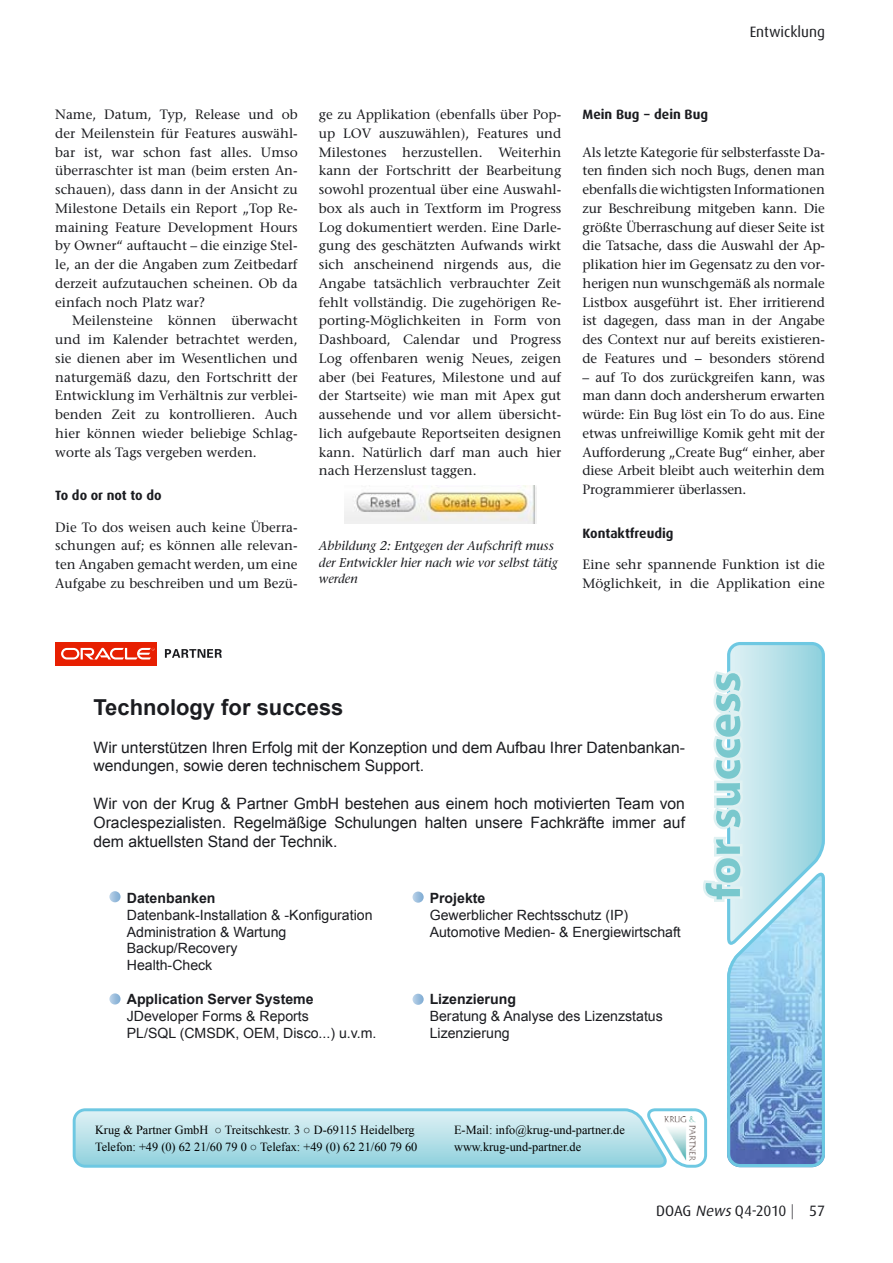
<style>
.page{position:relative;width:893px;height:1263px;background:#fff}
.page>*{position:absolute;margin:0;border:0;box-sizing:border-box;transform-origin:0 0}
.t1{font:700 21.9px "Arial";color:#1b1c20}
.t2{font:15.75px/18.9px "Arial";color:#1b1c20}
.t3{font:15px "Dax";color:#1b1c20}
.t4{font:14.1px/17px "Arial";color:#1b1c20}
.t5{font:700 14.1px "Arial";color:#1b1c20}
.t6{font:500 13.5px/18.8px "Stone Serif Std";color:#1b1c20;text-align:justify}
.t7{font:700 13.5px "Dax";color:#1b1c20}
.t8{font:italic 500 12.75px/16.5px "Stone Serif Std";color:#1b1c20}
.t9{font:12.45px/16.5px "Times New Roman";color:#000}
.s1{font-style:italic}
.s2{color:#68676c}
</style>
<div class="page">
<div style="left:55px;top:642px;width:102px;height:23px;background:#e71f01"></div>
<svg style="left:61px;top:642px;width:764px;height:526px"></svg>
<img style="left:664px;top:1116px;width:31px;height:44px">
<img style="left:344px;top:486px;width:192px;height:37px">
<p class="t3" style="left:750px;top:24px;width:77px">Entwicklung</p>
<p class="t6" style="left:55px;top:105px;width:244px">Name, Datum, Typ, Release und ob der Meilenstein für Features auswähl&shy;bar ist, war schon fast alles. Umso überraschter ist man (beim ersten An&shy;schauen), dass dann in der Ansicht zu Milestone Details ein Report „Top Re&shy;maining Feature Development Hours by Owner“ auftaucht – die einzige Stel&shy;le, an der die Angaben zum Zeitbedarf derzeit aufzutauchen scheinen. Ob da einfach noch Platz war?</p>
<p class="t6" style="left:55px;top:311px;width:244px;text-indent:17px">Meilensteine können überwacht und im Kalender betrachtet werden, sie dienen aber im Wesentlichen und naturgemäß dazu, den Fortschritt der Entwicklung im Verhältnis zur verblei&shy;benden Zeit zu kontrollieren. Auch hier können wieder beliebige Schlag&shy;worte als Tags vergeben werden.</p>
<p class="t7" style="left:55px;top:488px;width:108px">To do or not to do</p>
<p class="t6" style="left:55px;top:518px;width:244px">Die To dos weisen auch keine Überra&shy;schungen auf; es können alle relevan&shy;ten Angaben gemacht werden, um eine Aufgabe zu beschreiben und um Bezü-</p>
<p class="t6" style="left:319px;top:105px;width:244px">ge zu Applikation (ebenfalls über Pop&shy;up LOV auszuwählen), Features und Milestones herzustellen. Weiterhin kann der Fortschritt der Bearbeitung sowohl prozentual über eine Auswahl&shy;box als auch in Textform im Progress Log dokumentiert werden. Eine Darle&shy;gung des geschätzten Aufwands wirkt sich anscheinend nirgends aus, die Angabe tatsächlich verbrauchter Zeit fehlt vollständig. Die zugehörigen Re&shy;porting-Möglichkeiten in Form von Dashboard, Calendar und Progress Log offenbaren wenig Neues, zeigen aber (bei Features, Milestone und auf der Startseite) wie man mit Apex gut aussehende und vor allem übersicht&shy;lich aufgebaute Reportseiten designen kann. Natürlich darf man auch hier nach Herzenslust taggen.</p>
<p class="t7" style="left:583px;top:107px;width:127px">Mein Bug − dein Bug</p>
<p class="t6" style="left:583px;top:143px;width:244px">Als letzte Kategorie für selbsterfasste Da&shy;ten finden sich noch Bugs, denen man ebenfalls die wichtigsten Informationen zur Beschreibung mitgeben kann. Die größte Überraschung auf dieser Seite ist die Tatsache, dass die Auswahl der Ap&shy;plikation hier im Gegensatz zu den vor&shy;herigen nun wunschgemäß als normale Listbox ausgeführt ist. Eher irritierend ist dagegen, dass man in der Angabe des Context nur auf bereits existieren&shy;de Features und − besonders störend</p>
<p class="t6" style="left:583px;top:368px;width:244px">– auf To dos zurückgreifen kann, was man dann doch andersherum erwarten würde: Ein Bug löst ein To do aus. Eine etwas unfreiwillige Komik geht mit der Aufforderung „Create Bug“ einher, aber diese Arbeit bleibt auch weiterhin dem Programmierer überlassen.</p>
<p class="t7" style="left:583px;top:525px;width:92px">Kontaktfreudig</p>
<p class="t6" style="left:583px;top:555px;width:244px">Eine sehr spannende Funktion ist die<br>Möglichkeit, in die Applikation eine</p>
<p class="t8" style="left:319px;top:538px;width:240px">Abbildung 2: Entgegen der Aufschrift muss der Entwickler hier nach wie vor selbst tätig werden</p>
<h1 class="t1" style="left:94px;top:693px;width:251px">Technology for success</h1>
<p class="t2" style="left:94px;top:738px;width:593px">Wir unterstützen Ihren Erfolg mit der Konzeption und dem Aufbau Ihrer Datenbankan&shy;wendungen, sowie deren technischem Support.</p>
<p class="t2" style="left:94px;top:794px;width:593px;text-align:justify">Wir von der Krug &amp; Partner GmbH bestehen aus einem hoch motivierten Team von Oraclespezialisten. Regelmäßige Schulungen halten unsere Fachkräfte immer auf dem aktuellsten Stand der Technik.</p>
<p class="t5" style="left:127px;top:888px;width:90px">Datenbanken</p>
<p class="t4" style="left:127px;top:906px;width:247px">Datenbank-Installation &amp; -Konfiguration<br>Administration &amp; Wartung<br>Backup/Recovery<br>Health-Check</p>
<p class="t5" style="left:127px;top:990px;width:188px">Application Server Systeme</p>
<p class="t4" style="left:127px;top:1008px;width:251px">JDeveloper Forms &amp; Reports<br>PL/SQL (CMSDK, OEM, Disco...) u.v.m.</p>
<p class="t5" style="left:430px;top:888px;width:57px">Projekte</p>
<p class="t4" style="left:430px;top:906px;width:253px">Gewerblicher Rechtsschutz (IP)<br>Automotive Medien- &amp; Energiewirtschaft</p>
<p class="t5" style="left:430px;top:990px;width:88px">Lizenzierung</p>
<p class="t4" style="left:430px;top:1008px;width:235px">Beratung &amp; Analyse des Lizenzstatus<br>Lizenzierung</p>
<p class="t9" style="left:95px;top:1121px;width:324px">Krug &amp; Partner GmbH ○ Treitschkestr. 3 ○ D-69115 Heidelberg<br>Telefon: +49 (0) 62 21/60 79 0 ○ Telefax: +49 (0) 62 21/60 79 60</p>
<p class="t9" style="left:454px;top:1121px;width:172px">E-Mail: info@krug-und-partner.de www.krug-und-partner.de</p>
<p class="t3" style="left:656px;top:1203px;width:170px">DOAG <span class="s1">News</span>Q4-2010 <span class="s2">|</span> 57</p>
</div>
